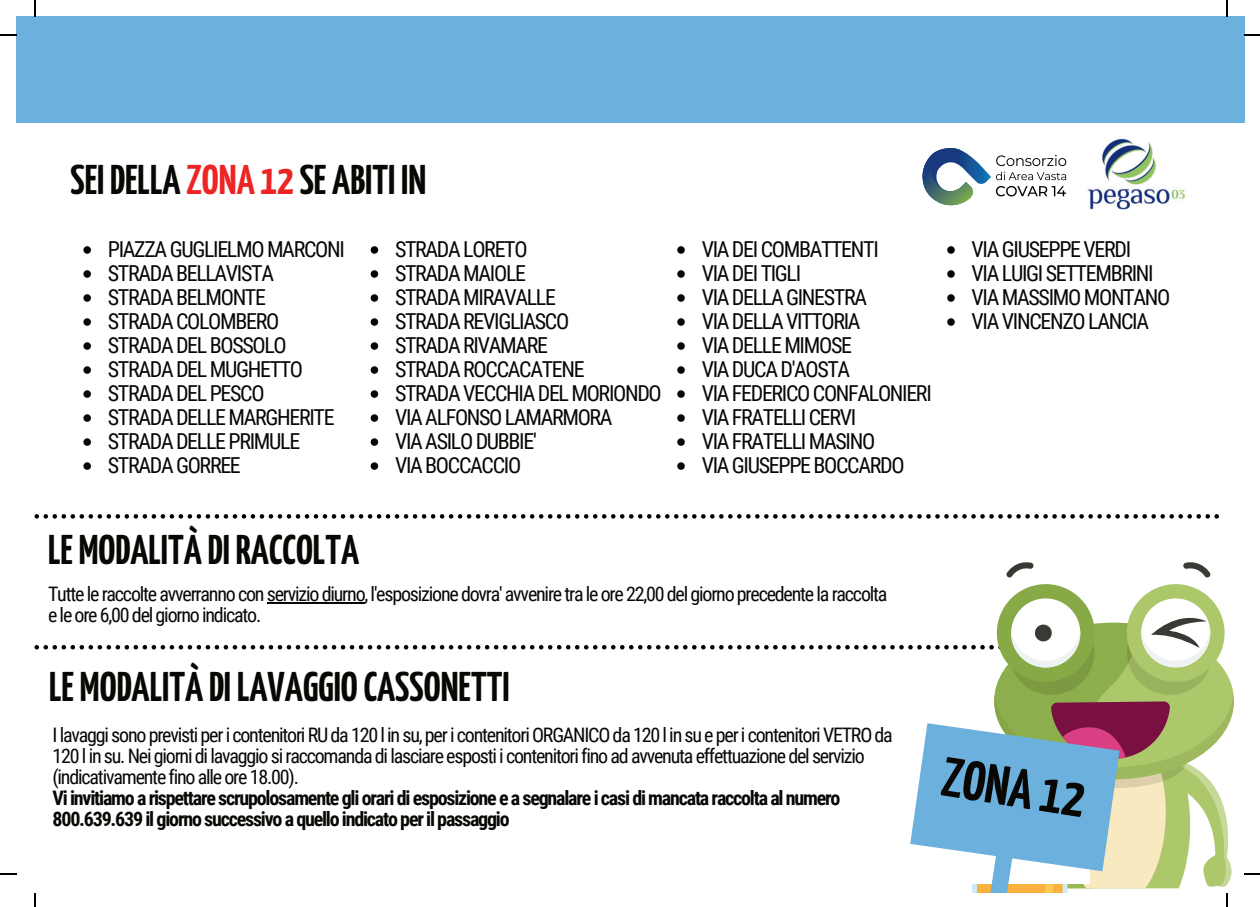
<style>
.page{position:relative;width:1260px;height:907px;background:#fff}
.page>*{position:absolute;margin:0;border:0;box-sizing:border-box;transform-origin:0 0}
.t1{font:700 55.4px "Yanone Kaffeesatz";color:#080704}
.t2{font:700 41.4px "Yanone Kaffeesatz";color:#080704}
.t3{font:22px/24px "Roboto Condensed";letter-spacing:-.06em;color:#080704}
.t4{font:20px/21px "Roboto Condensed";letter-spacing:-.06em;color:#080704}
.t5{font:700 20px/21px "Roboto Condensed";letter-spacing:-.06em;color:#080704}
.s1{color:#ee2324}
</style>
<div class="page">
<div style="left:16px;top:17px;width:1228px;height:106px;background:#6cb0dd"></div>
<svg style="left:1183px;top:562px;width:26px;height:15px"></svg>
<svg style="left:1006px;top:562px;width:27px;height:15px"></svg>
<svg style="left:34px;top:514px;width:1184px;height:4px"></svg>
<svg style="left:83px;top:246px;width:8px;height:8px"></svg>
<svg style="left:83px;top:270px;width:8px;height:8px"></svg>
<svg style="left:83px;top:294px;width:8px;height:8px"></svg>
<svg style="left:83px;top:318px;width:8px;height:8px"></svg>
<svg style="left:83px;top:342px;width:8px;height:8px"></svg>
<svg style="left:83px;top:366px;width:8px;height:8px"></svg>
<svg style="left:83px;top:390px;width:8px;height:8px"></svg>
<svg style="left:83px;top:414px;width:8px;height:8px"></svg>
<svg style="left:83px;top:438px;width:8px;height:8px"></svg>
<svg style="left:83px;top:462px;width:8px;height:8px"></svg>
<img style="left:1087px;top:138px;width:98px;height:72px">
<svg style="left:370px;top:246px;width:8px;height:8px"></svg>
<svg style="left:370px;top:270px;width:8px;height:8px"></svg>
<svg style="left:370px;top:294px;width:8px;height:8px"></svg>
<svg style="left:370px;top:318px;width:8px;height:8px"></svg>
<svg style="left:370px;top:342px;width:8px;height:8px"></svg>
<svg style="left:370px;top:366px;width:8px;height:8px"></svg>
<svg style="left:370px;top:390px;width:8px;height:8px"></svg>
<svg style="left:370px;top:414px;width:8px;height:8px"></svg>
<svg style="left:370px;top:438px;width:8px;height:8px"></svg>
<svg style="left:370px;top:462px;width:8px;height:8px"></svg>
<svg style="left:677px;top:246px;width:7px;height:8px"></svg>
<svg style="left:677px;top:270px;width:7px;height:8px"></svg>
<svg style="left:677px;top:294px;width:7px;height:8px"></svg>
<svg style="left:677px;top:318px;width:7px;height:8px"></svg>
<svg style="left:677px;top:342px;width:7px;height:8px"></svg>
<svg style="left:677px;top:366px;width:7px;height:8px"></svg>
<svg style="left:677px;top:390px;width:7px;height:8px"></svg>
<svg style="left:677px;top:414px;width:7px;height:8px"></svg>
<svg style="left:677px;top:438px;width:7px;height:8px"></svg>
<svg style="left:677px;top:462px;width:7px;height:8px"></svg>
<svg style="left:947px;top:246px;width:7px;height:8px"></svg>
<svg style="left:947px;top:270px;width:7px;height:8px"></svg>
<svg style="left:947px;top:294px;width:7px;height:8px"></svg>
<svg style="left:947px;top:318px;width:7px;height:8px"></svg>
<img style="left:972px;top:157px;width:18px;height:39px">
<img style="left:922px;top:148px;width:50px;height:57px">
<svg style="left:996px;top:155px;width:69px;height:11px"></svg>
<svg style="left:996px;top:172px;width:69px;height:8px"></svg>
<svg style="left:996px;top:186px;width:69px;height:10px"></svg>
<svg style="left:35px;top:0;width:1px;height:16px"></svg>
<svg style="left:0;top:34px;width:17px;height:2px"></svg>
<svg style="left:1226px;top:0;width:1px;height:16px"></svg>
<svg style="left:1244px;top:34px;width:15px;height:2px"></svg>
<svg style="left:0;top:873px;width:17px;height:1px"></svg>
<svg style="left:34px;top:584px;width:1200px;height:323px"></svg>
<svg style="left:1244px;top:873px;width:15px;height:1px"></svg>
<h2 class="t2" style="left:70px;top:150px;width:357px">SEI DELLA <span class="s1">ZONA 12</span> SE ABITI IN</h2>
<p class="t3" style="left:108px;top:236px;width:238px">PIAZZA GUGLIELMO MARCONI<br>STRADA BELLAVISTA<br>STRADA BELMONTE<br>STRADA COLOMBERO<br>STRADA DEL BOSSOLO<br>STRADA DEL MUGHETTO<br>STRADA DEL PESCO<br>STRADA DELLE MARGHERITE<br>STRADA DELLE PRIMULE<br>STRADA GORREE</p>
<h2 class="t2" style="left:48px;top:520px;width:312px">LE MODALITÀ DI RACCOLTA</h2>
<p class="t3" style="left:395px;top:236px;width:268px">STRADA LORETO<br>STRADA MAIOLE<br>STRADA MIRAVALLE<br>STRADA REVIGLIASCO<br>STRADA RIVAMARE<br>STRADA ROCCACATENE<br>STRADA VECCHIA DEL MORIONDO<br>VIA ALFONSO LAMARMORA<br>VIA ASILO DUBBIE'<br>VIA BOCCACCIO</p>
<p class="t3" style="left:701px;top:236px;width:231px">VIA DEI COMBATTENTI<br>VIA DEI TIGLI<br>VIA DELLA GINESTRA<br>VIA DELLA VITTORIA<br>VIA DELLE MIMOSE<br>VIA DUCA D'AOSTA<br>VIA FEDERICO CONFALONIERI<br>VIA FRATELLI CERVI<br>VIA FRATELLI MASINO<br>VIA GIUSEPPE BOCCARDO</p>
<p class="t3" style="left:971px;top:236px;width:200px">VIA GIUSEPPE VERDI<br>VIA LUIGI SETTEMBRINI<br>VIA MASSIMO MONTANO<br>VIA VINCENZO LANCIA</p>
<p class="t4" style="left:48px;top:583px;width:840px">Tutte le raccolte avverranno con servizio diurno, l'esposizione dovra' avvenire tra le ore 22,00 del giorno precedente la raccolta e le ore 6,00 del giorno indicato.</p>
<h2 class="t2" style="left:49px;top:656px;width:462px">LE MODALITÀ DI LAVAGGIO CASSONETTI</h2>
<p class="t4" style="left:52px;top:724px;width:841px">I lavaggi sono previsti per i contenitori RU da 120 l in su, per i contenitori ORGANICO da 120 l in su e per i contenitori VETRO da<br>120 l in su. Nei giorni di lavaggio si raccomanda di lasciare esposti i contenitori fino ad avvenuta effettuazione del servizio (indicativamente fino alle ore 18.00).</p>
<p class="t5" style="left:52px;top:787px;width:789px">Vi invitiamo a rispettare scrupolosamente gli orari di esposizione e a segnalare i casi di mancata raccolta al numero<br>800.639.639 il giorno successivo a quello indicato per il passaggio</p>
<h1 class="t1" style="left:948px;top:737px;width:145px;rotate:9deg">ZONA 12</h1>
</div>
